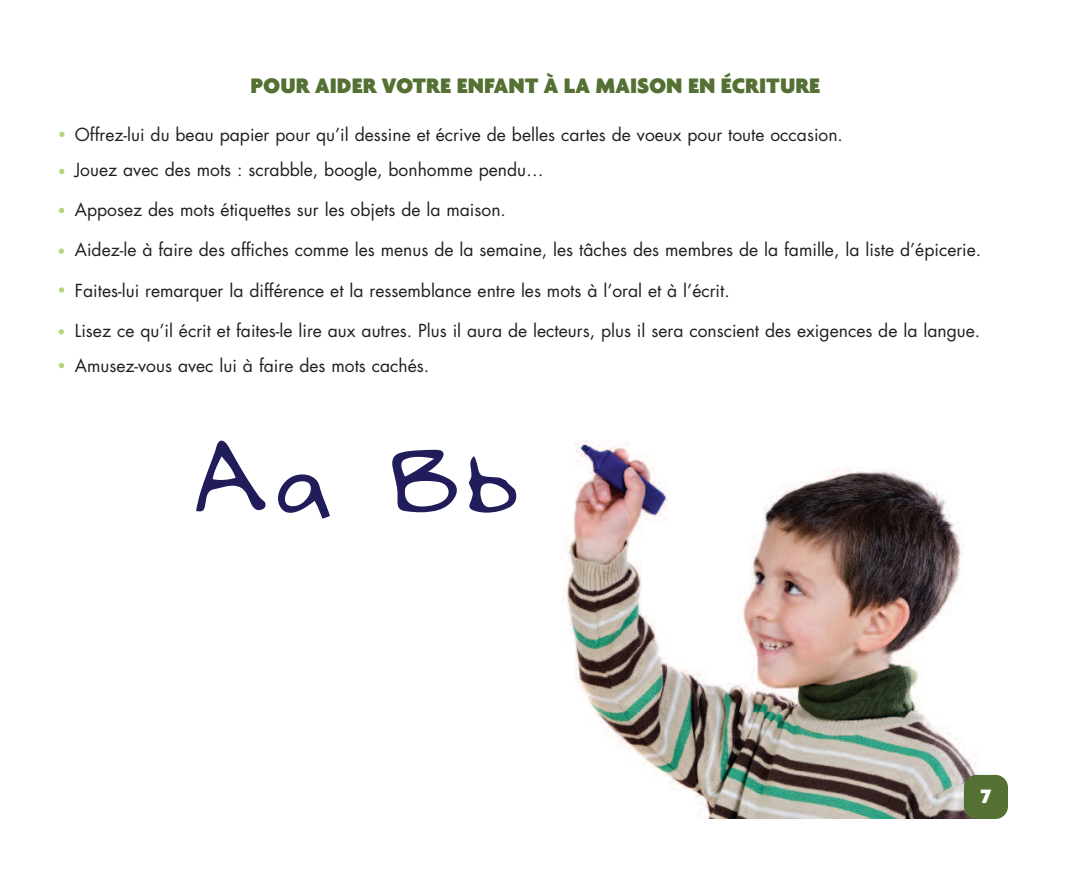
<style>
.page{position:relative;width:1071px;height:882px;background:#fff}
.page>*{position:absolute;margin:0;border:0;box-sizing:border-box;transform-origin:0 0}
.t1{font:900 22.75px "Agenda";color:#547032}
.t2{font:900 21px "Agenda";color:#fff}
.t3{font:17.5px/35px "Futura";color:#231f20}
</style>
<div class="page">
<img style="left:196px;top:441px;width:795px;height:378px">
<img style="left:213px;top:450px;width:303px;height:69px">
<svg style="left:59px;top:132px;width:6px;height:5px"></svg>
<svg style="left:59px;top:169px;width:5px;height:5px"></svg>
<svg style="left:59px;top:208px;width:5px;height:5px"></svg>
<svg style="left:59px;top:249px;width:5px;height:5px"></svg>
<svg style="left:59px;top:287px;width:5px;height:6px"></svg>
<svg style="left:59px;top:329px;width:5px;height:5px"></svg>
<svg style="left:59px;top:363px;width:5px;height:5px"></svg>
<div style="left:964px;top:775px;width:44px;height:44px;background:#547032;border-radius:13px"></div>
<h1 class="t1" style="left:251px;top:72px;width:571px">POUR AIDER VOTRE ENFANT À LA MAISON EN ÉCRITURE</h1>
<p class="t3" style="left:75px;top:118px;width:770px">Offrez-lui du beau papier pour qu’il dessine et écrive de belles cartes de voeux pour toute occasion.<br>Jouez avec des mots : scrabble, boogle, bonhomme pendu…</p>
<p class="t3" style="left:75px;top:194px;width:433px">Apposez des mots étiquettes sur les objets de la maison.</p>
<p class="t3" style="left:75px;top:234px;width:908px">Aidez-le à faire des affiches comme les menus de la semaine, les tâches des membres de la famille, la liste d’épicerie.</p>
<p class="t3" style="left:75px;top:275px;width:656px">Faites-lui remarquer la différence et la ressemblance entre les mots à l’oral et à l’écrit.</p>
<p class="t3" style="left:75px;top:315px;width:907px">Lisez ce qu’il écrit et faites-le lire aux autres. Plus il aura de lecteurs, plus il sera conscient des exigences de la langue.<br>Amusez-vous avec lui à faire des mots cachés.</p>
<p class="t2" style="left:980px;top:783px;width:12px">7</p>
</div>
